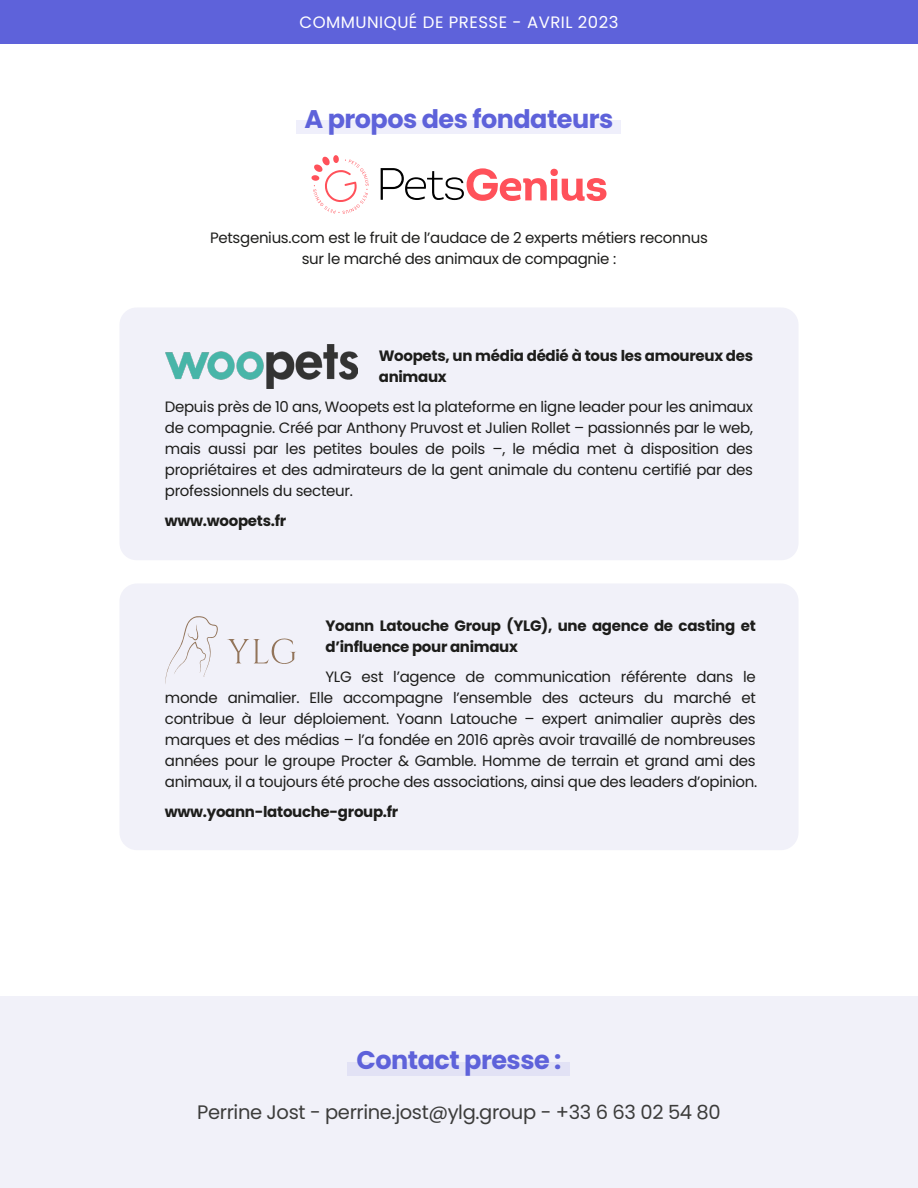
<style>
.page{position:relative;width:918px;height:1188px;background:#fff}
.page>*{position:absolute;margin:0;border:0;box-sizing:border-box;transform-origin:0 0}
.t1{font:700 25.5px "Poppins";letter-spacing:-.02em;color:#5e62da}
.t2{font:19.5px "Poppins";letter-spacing:-.02em;color:#3c3c3b}
.t3{font:16.5px "Poppins";letter-spacing:.03em;color:#fff}
.t4{font:15px/21px "Poppins";letter-spacing:-.02em;color:#1d1d1b;text-align:justify}
.t5{font:700 15px/21px "Poppins";letter-spacing:-.02em;color:#1d1d1b}
</style>
<div class="page">
<div style="left:0;top:996px;width:918px;height:192px;background:#f1f1f9"></div>
<div style="left:119px;top:307px;width:680px;height:253px;background:#f1f1f9;border-radius:17px"></div>
<div style="left:119px;top:583px;width:680px;height:267px;background:#f1f1f9;border-radius:18px"></div>
<div style="left:297px;top:121px;width:324px;height:13px;background:#efeffb"></div>
<div style="left:348px;top:1062px;width:222px;height:14px;background:#e2e2f5"></div>
<svg style="left:311px;top:155px;width:58px;height:59px"></svg>
<svg style="left:381px;top:168px;width:226px;height:33px"></svg>
<img style="left:165px;top:345px;width:192px;height:43px">
<svg style="left:227px;top:638px;width:69px;height:26px"></svg>
<svg style="left:165px;top:616px;width:53px;height:68px"></svg>
<div style="left:0;top:0;width:918px;height:44px;background:#5e62da"></div>
<p class="t3" style="left:299px;top:13px;width:321px">COMMUNIQUÉ DE PRESSE - AVRIL 2023</p>
<h1 class="t1" style="left:305px;top:104px;width:310px">A propos des fondateurs</h1>
<p class="t4" style="left:210px;top:227px;width:499px;text-align:center">Petsgenius.com est le fruit de l’audace de 2 experts métiers reconnus sur le marché des animaux de compagnie :</p>
<p class="t5" style="left:379px;top:345px;width:376px">Woopets, un média dédié à tous les amoureux des animaux</p>
<p class="t4" style="left:165px;top:396px;width:590px">Depuis près de 10 ans, Woopets est la plateforme en ligne leader pour les animaux de compagnie. Créé par Anthony Pruvost et Julien Rollet – passionnés par le web, mais aussi par les petites boules de poils –, le média met à disposition des propriétaires et des admirateurs de la gent animale du contenu certifié par des professionnels du secteur.</p>
<p class="t5" style="left:165px;top:510px;width:123px">www.woopets.fr</p>
<p class="t5" style="left:325px;top:615px;width:432px">Yoann Latouche Group (YLG), une agence de casting et d’influence pour animaux</p>
<p class="t4" style="left:165px;top:666px;width:594px;text-indent:161px">YLG est l’agence de communication référente dans le monde animalier. Elle accompagne l’ensemble des acteurs du marché et contribue à leur déploiement. Yoann Latouche – expert animalier auprès des marques et des médias – l’a fondée en 2016 après avoir travaillé de nombreuses années pour le groupe Procter &amp; Gamble. Homme de terrain et grand ami des animaux, il a toujours été proche des associations, ainsi que des leaders d’opinion.</p>
<p class="t5" style="left:165px;top:801px;width:235px">www.yoann-latouche-group.fr</p>
<h1 class="t1" style="left:357px;top:1046px;width:206px">Contact presse :</h1>
<h2 class="t2" style="left:197px;top:1100px;width:525px">Perrine Jost - perrine.jost@ylg.group - +33 6 63 02 54 80</h2>
</div>
